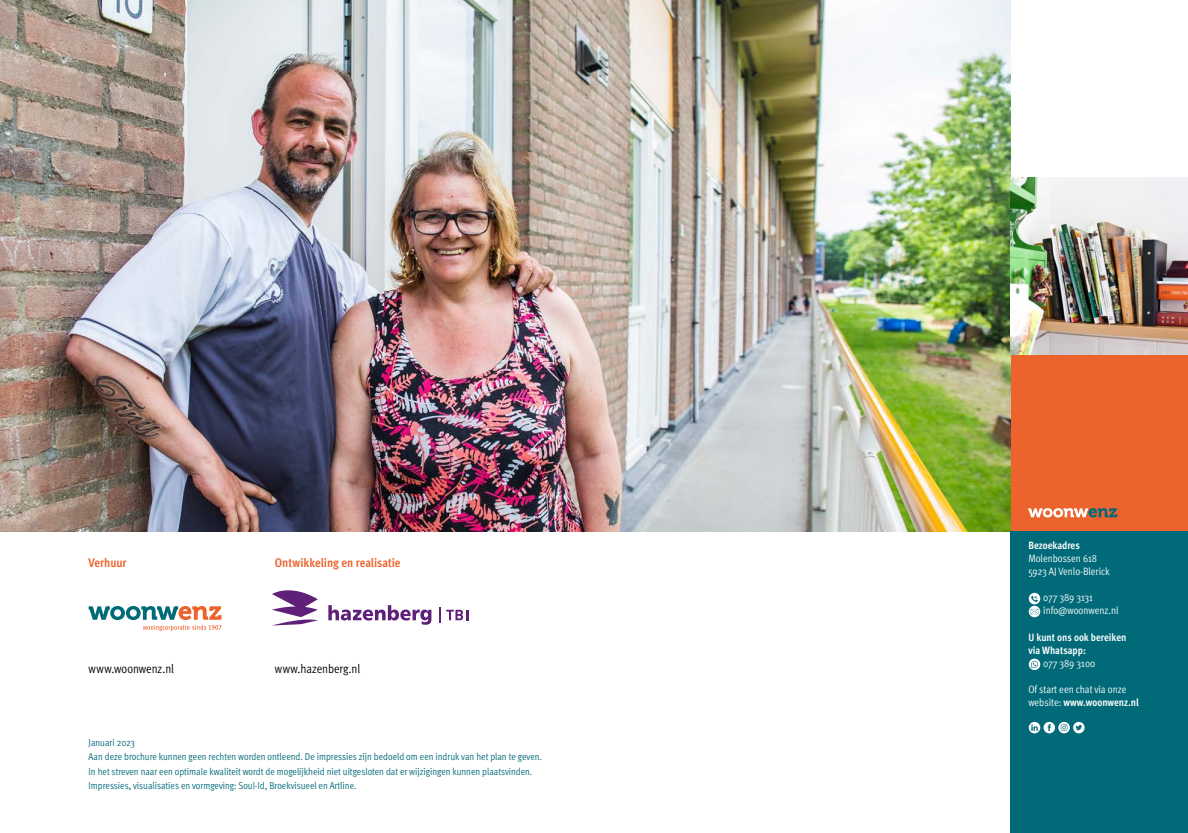
<style>
.page{position:relative;width:1188px;height:833px;background:#fff}
.page>*{position:absolute;margin:0;border:0;box-sizing:border-box;transform-origin:0 0}
.t1{font:700 condensed 12.5px "Meta OT";letter-spacing:-.005em;color:#ec632d}
.t2{font:12.5px "Meta OT Cond Norm";letter-spacing:-.005em;color:#000}
.t3{font:10.62px/13.1px "Meta OT Cond Norm";letter-spacing:-.005em;color:#fff}
.t4{font:700 condensed 10.62px/13.1px "Meta OT";color:#fff}
.t5{font:10px/14.1px "Meta OT Cond Norm";color:#006a78}
.s1{font-family:"Meta OT Cond Norm";font-weight:400;font-stretch:normal}
</style>
<div class="page">
<div style="left:1010px;top:354px;width:177px;height:177px;background:#ec632d"></div>
<svg style="left:1028px;top:508px;width:88px;height:9px"></svg>
<img style="left:0;top:0;width:1010px;height:531px">
<img style="left:1010px;top:177px;width:177px;height:177px">
<div style="left:1010px;top:531px;width:177px;height:302px;background:#006a78"></div>
<svg style="left:89px;top:606px;width:132px;height:25px"></svg>
<svg style="left:1028px;top:722px;width:11px;height:11px"></svg>
<svg style="left:1057px;top:722px;width:12px;height:11px"></svg>
<svg style="left:1043px;top:722px;width:11px;height:11px"></svg>
<svg style="left:1072px;top:722px;width:12px;height:11px"></svg>
<svg style="left:1030px;top:724px;width:7px;height:6px"></svg>
<svg style="left:1047px;top:724px;width:3px;height:7px"></svg>
<svg style="left:1060px;top:724px;width:7px;height:7px"></svg>
<svg style="left:1075px;top:725px;width:6px;height:5px"></svg>
<svg style="left:1028px;top:658px;width:11px;height:12px"></svg>
<svg style="left:1028px;top:606px;width:11px;height:11px"></svg>
<svg style="left:1028px;top:593px;width:11px;height:11px"></svg>
<svg style="left:1030px;top:661px;width:7px;height:7px"></svg>
<svg style="left:1030px;top:609px;width:7px;height:5px"></svg>
<svg style="left:1030px;top:596px;width:7px;height:6px"></svg>
<svg style="left:272px;top:590px;width:46px;height:35px"></svg>
<svg style="left:328px;top:605px;width:103px;height:20px"></svg>
<svg style="left:439px;top:607px;width:1px;height:15px"></svg>
<svg style="left:446px;top:610px;width:22px;height:10px"></svg>
<p class="t1" style="left:89px;top:555px;width:39px">Verhuur</p>
<p class="t2" style="left:89px;top:661px;width:87px">www.woonwenz.nl</p>
<p class="t1" style="left:275px;top:555px;width:127px">Ontwikkeling en realisatie</p>
<p class="t2" style="left:275px;top:661px;width:87px">www.hazenberg.nl</p>
<p class="t5" style="left:89px;top:735px;width:454px">Januari 2023<br>Aan deze brochure kunnen geen rechten worden ontleend. De impressies zijn bedoeld om een indruk van het plan te geven.<br>In het streven naar een optimale kwaliteit wordt de mogelijkheid niet uitgesloten dat er wijzigingen kunnen plaatsvinden.<br>Impressies, visualisaties en vormgeving: Soul-Id, Broekvisueel en Artline.</p>
<p class="t4" style="left:1028px;top:538px;width:53px">Bezoekadres</p>
<p class="t3" style="left:1028px;top:551px;width:83px">Molenbossen 618<br>5923 AJ Venlo-Blerick</p>
<p class="t3" style="left:1042px;top:591px;width:77px">077 389 3131 info@woonwenz.nl</p>
<p class="t4" style="left:1028px;top:630px;width:99px">U kunt ons ook bereiken via Whatsapp:</p>
<p class="t3" style="left:1042px;top:656px;width:54px">077 389 3100</p>
<p class="t3" style="left:1028px;top:682px;width:99px">Of start een chat via onze</p>
<p class="t4" style="left:1028px;top:696px;width:112px"><span class="s1">website:</span> www.woonwenz.nl</p>
</div>
